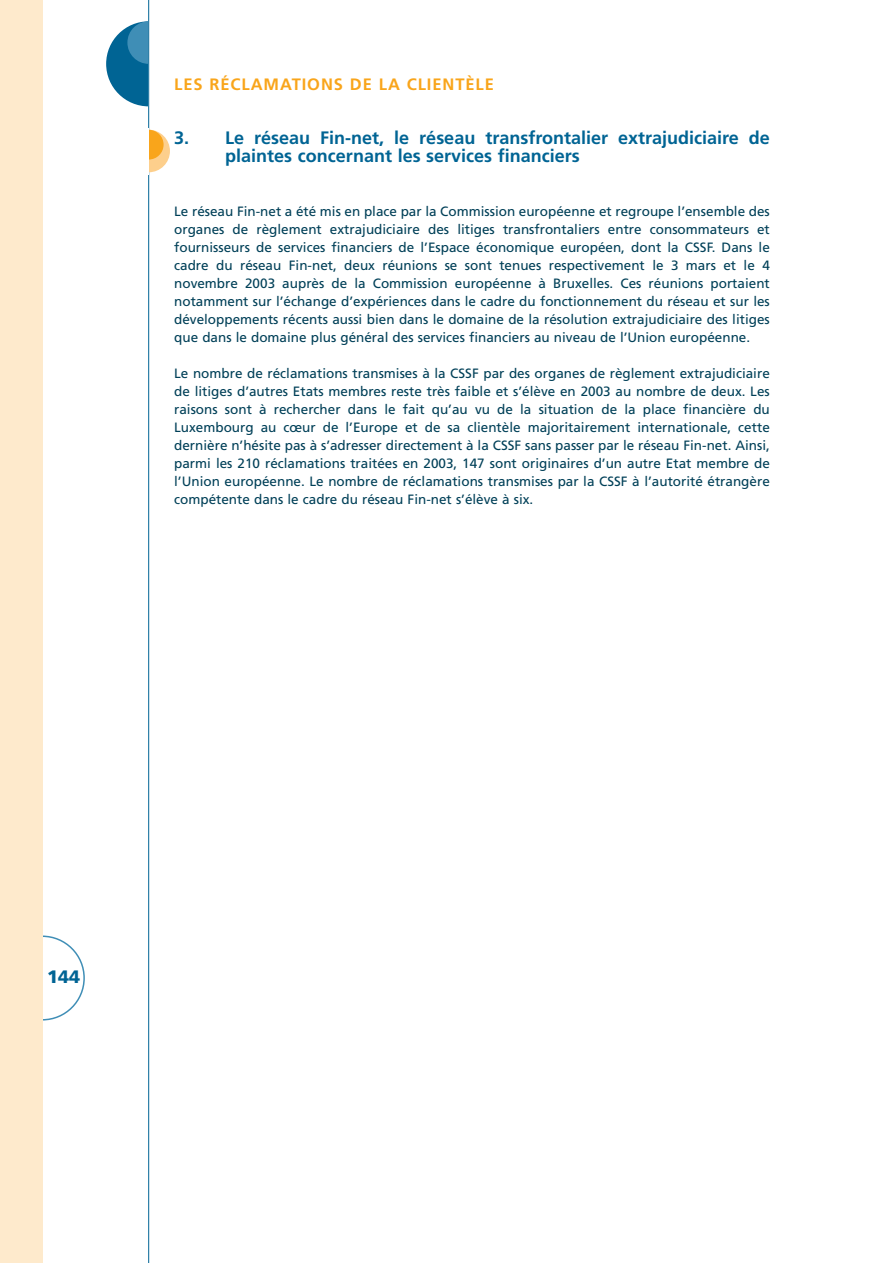
<style>
.page{position:relative;width:893px;height:1263px;background:#fff}
.page>*{position:absolute;margin:0;border:0;box-sizing:border-box;transform-origin:0 0}
.t1{font:700 18px/18px "Frutiger";color:#006494}
.t2{font:900 18px "Frutiger";color:#006494}
.t3{font:700 16.5px "Frutiger";letter-spacing:.055em;color:#f9a51b}
.t4{font:13.5px/18px "Frutiger";color:#004058;text-align:justify}
</style>
<div class="page">
<svg style="left:42px;top:936px;width:43px;height:85px"></svg>
<div style="left:0;top:0;width:42px;height:1263px;background:#feeacc"></div>
<div style="left:106px;top:21px;width:85px;height:85px;background:#006494;border-radius:50%"></div>
<div style="left:127px;top:21px;width:43px;height:43px;background:#3f8eb6;border-radius:50%"></div>
<div style="left:149px;top:0;width:51px;height:111px;background:#fff"></div>
<hr style="left:148px;top:0;width:1px;height:1263px;background:#006494">
<div style="left:127px;top:130px;width:43px;height:42px;background:#fdcf8c;border-radius:50%"></div>
<div style="left:134px;top:130px;width:29px;height:30px;background:#f9a51b;border-radius:50%"></div>
<div style="left:117px;top:128px;width:32px;height:46px;background:#fff"></div>
<p class="t3" style="left:174px;top:77px;width:321px">LES RÉCLAMATIONS DE LA CLIENTÈLE</p>
<h1 class="t1" style="left:225px;top:130px;width:546px;text-indent:-51px">3. Le réseau Fin-net, le réseau transfrontalier extrajudiciaire de plaintes concernant les services financiers</h1>
<p class="t4" style="left:174px;top:203px;width:597px">Le réseau Fin-net a été mis en place par la Commission européenne et regroupe l’ensemble des organes de règlement extrajudiciaire des litiges transfrontaliers entre consommateurs et fournisseurs de services financiers de l’Espace économique européen, dont la CSSF. Dans le cadre du réseau Fin-net, deux réunions se sont tenues respectivement le 3 mars et le 4 novembre 2003 auprès de la Commission européenne à Bruxelles. Ces réunions portaient notamment sur l’échange d’expériences dans le cadre du fonctionnement du réseau et sur les développements récents aussi bien dans le domaine de la résolution extrajudiciaire des litiges que dans le domaine plus général des services financiers au niveau de l’Union européenne.</p>
<p class="t4" style="left:174px;top:365px;width:597px">Le nombre de réclamations transmises à la CSSF par des organes de règlement extrajudiciaire de litiges d’autres Etats membres reste très faible et s’élève en 2003 au nombre de deux. Les raisons sont à rechercher dans le fait qu’au vu de la situation de la place financière du Luxembourg au cœur de l’Europe et de sa clientèle majoritairement internationale, cette dernière n’hésite pas à s’adresser directement à la CSSF sans passer par le réseau Fin-net. Ainsi, parmi les 210 réclamations traitées en 2003, 147 sont originaires d’un autre Etat membre de l’Union européenne. Le nombre de réclamations transmises par la CSSF à l’autorité étrangère compétente dans le cadre du réseau Fin-net s’élève à six.</p>
<h1 class="t2" style="left:47px;top:969px;width:35px">144</h1>
</div>
